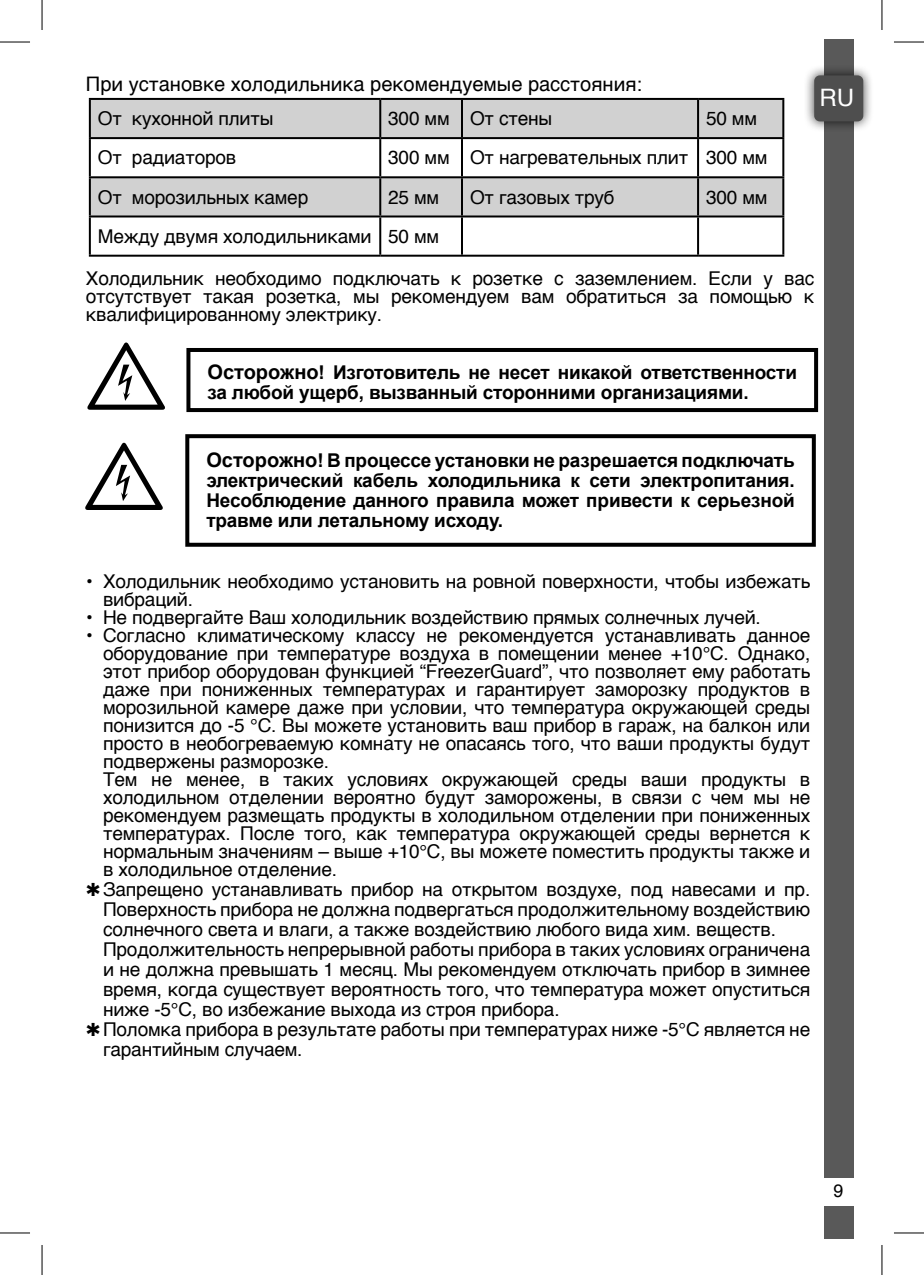
<style>
.page{position:relative;width:924px;height:1275px;background:#fff}
.page>*{position:absolute;margin:0;border:0;box-sizing:border-box;transform-origin:0 0}
.semboller{font:84px "ZIWARNUN";color:#000}
.t1{font:24px "Helvetica";color:#fff}
.Unite_Baslik__14pt-B{font:20px "Helvetica";color:#000}
.t2{font:19px/18px "Helvetica";letter-spacing:-.01em;color:#000;text-align:justify}
.Unite_Baslik__14pt-B-2{font:700 19px/20px "Arial";letter-spacing:-.01em;color:#000}
.t3{font:18px "Helvetica";color:#000}
.s1{font-size:20px}
</style>
<div class="page">
<div style="left:823px;top:39px;width:30px;height:1138px;background:#595959"></div>
<div style="left:823px;top:1205px;width:30px;height:33px;background:#595959"></div>
<div style="left:802px;top:64px;width:72px;height:68px;background:#000;opacity:.75"></div>
<div style="left:813px;top:75px;width:49px;height:46px;background:#4e4e4e;border-radius:6px"></div>
<div style="left:91px;top:100px;width:691px;height:37px;background:#d1d1d1"></div>
<svg style="left:91px;top:178px;width:691px;height:77px"></svg>
<hr style="left:89px;top:98px;width:291px;height:2px;background:#000">
<hr style="left:89px;top:100px;width:2px;height:37px;background:#000">
<hr style="left:380px;top:98px;width:82px;height:2px;background:#000">
<hr style="left:379px;top:100px;width:2px;height:37px;background:#000">
<hr style="left:462px;top:98px;width:235px;height:2px;background:#000">
<hr style="left:461px;top:100px;width:2px;height:37px;background:#000">
<hr style="left:697px;top:98px;width:87px;height:2px;background:#000">
<hr style="left:696px;top:100px;width:2px;height:37px;background:#000">
<hr style="left:782px;top:100px;width:2px;height:37px;background:#000">
<hr style="left:89px;top:137px;width:291px;height:2px;background:#000">
<hr style="left:89px;top:139px;width:2px;height:37px;background:#000">
<hr style="left:380px;top:137px;width:82px;height:2px;background:#000">
<hr style="left:379px;top:139px;width:2px;height:37px;background:#000">
<hr style="left:462px;top:137px;width:235px;height:2px;background:#000">
<hr style="left:461px;top:139px;width:2px;height:37px;background:#000">
<hr style="left:697px;top:137px;width:87px;height:2px;background:#000">
<hr style="left:696px;top:139px;width:2px;height:37px;background:#000">
<hr style="left:782px;top:139px;width:2px;height:37px;background:#000">
<hr style="left:89px;top:176px;width:291px;height:2px;background:#000">
<hr style="left:89px;top:178px;width:2px;height:37px;background:#000">
<hr style="left:380px;top:176px;width:82px;height:2px;background:#000">
<hr style="left:379px;top:178px;width:2px;height:37px;background:#000">
<hr style="left:462px;top:176px;width:235px;height:2px;background:#000">
<hr style="left:461px;top:178px;width:2px;height:37px;background:#000">
<hr style="left:697px;top:176px;width:87px;height:2px;background:#000">
<hr style="left:696px;top:178px;width:2px;height:37px;background:#000">
<hr style="left:782px;top:178px;width:2px;height:37px;background:#000">
<hr style="left:89px;top:215px;width:291px;height:2px;background:#000">
<hr style="left:89px;top:217px;width:2px;height:38px;background:#000">
<hr style="left:380px;top:215px;width:82px;height:2px;background:#000">
<hr style="left:379px;top:217px;width:2px;height:38px;background:#000">
<hr style="left:462px;top:215px;width:235px;height:2px;background:#000">
<hr style="left:461px;top:217px;width:2px;height:38px;background:#000">
<hr style="left:697px;top:215px;width:87px;height:2px;background:#000">
<hr style="left:696px;top:217px;width:2px;height:38px;background:#000">
<hr style="left:782px;top:217px;width:2px;height:38px;background:#000">
<hr style="left:89px;top:255px;width:291px;height:2px;background:#000">
<hr style="left:380px;top:255px;width:82px;height:2px;background:#000">
<hr style="left:462px;top:255px;width:235px;height:2px;background:#000">
<hr style="left:697px;top:255px;width:87px;height:2px;background:#000">
<div style="left:186px;top:348px;width:631px;height:64px;border:4px solid #000"></div>
<div style="left:185px;top:434px;width:630px;height:113px;border:4px solid #000"></div>
<hr style="left:0;top:42px;width:30px;height:1px;background:#000">
<hr style="left:893px;top:42px;width:30px;height:1px;background:#000">
<hr style="left:0;top:1232px;width:30px;height:1px;background:#000">
<hr style="left:893px;top:1232px;width:30px;height:1px;background:#000">
<hr style="left:42px;top:0;width:1px;height:30px;background:#000">
<hr style="left:42px;top:1245px;width:1px;height:30px;background:#000">
<hr style="left:881px;top:0;width:1px;height:30px;background:#000">
<hr style="left:881px;top:1245px;width:1px;height:30px;background:#000">
<p class="Unite_Baslik__14pt-B" style="left:86px;top:69px;width:557px">При установке холодильника рекомендуемые расстояния:</p>
<p class="t2" style="left:98px;top:110px;width:177px">От кухонной плиты</p>
<p class="t2" style="left:388px;top:110px;width:63px">300 мм</p>
<p class="t2" style="left:470px;top:110px;width:84px">От стены</p>
<p class="t2" style="left:705px;top:110px;width:52px">50 мм</p>
<p class="t2" style="left:98px;top:149px;width:140px">От радиаторов</p>
<p class="t2" style="left:388px;top:149px;width:63px">300 мм</p>
<p class="t2" style="left:470px;top:149px;width:220px">От нагревательных плит</p>
<p class="t2" style="left:705px;top:149px;width:63px">300 мм</p>
<p class="t2" style="left:98px;top:188px;width:212px">От морозильных камер</p>
<p class="t2" style="left:388px;top:188px;width:52px">25 мм</p>
<p class="t2" style="left:470px;top:188px;width:146px">От газовых труб</p>
<p class="t2" style="left:705px;top:188px;width:63px">300 мм</p>
<p class="t2" style="left:98px;top:228px;width:275px">Между двумя холодильниками</p>
<p class="t2" style="left:388px;top:228px;width:52px">50 мм</p>
<p class="t1" style="left:819px;top:79px;width:36px">RU</p>
<p class="t2" style="left:86px;top:270px;width:729px">Холодильник необходимо подключать к розетке с заземлением. Если у вас отсутствует такая розетка, мы рекомендуем вам обратиться за помощью к квалифицированному электрику.</p>
<p class="semboller" style="left:87px;top:331px;width:83px">B</p>
<p class="semboller" style="left:85px;top:432px;width:83px">B</p>
<p class="Unite_Baslik__14pt-B-2" style="left:207px;top:362px;width:591px"><span class="s1">Осторожно</span>! Изготовитель не несет никакой ответственности за любой ущерб, вызванный сторонними организациями.</p>
<p class="Unite_Baslik__14pt-B-2" style="left:206px;top:451px;width:589px;text-align:justify"><span class="s1">Осторожно</span>! В процессе установки не разрешается подключать электрический кабель холодильника к сети электропитания.<br>Несоблюдение данного правила может привести к серьезной травме или летальному исходу.</p>
<p class="t2" style="left:103px;top:573px;width:708px;text-indent:-17px">• Холодильник необходимо установить на ровной поверхности, чтобы избежать вибраций.</p>
<p class="t2" style="left:86px;top:609px;width:676px">• Не подвергайте Ваш холодильник воздействию прямых солнечных лучей.</p>
<p class="t2" style="left:103px;top:627px;width:708px;text-indent:-17px">• Согласно климатическому классу не рекомендуется устанавливать данное оборудование при температуре воздуха в помещении менее +10°С. Однако, этот прибор оборудован функцией “FreezerGuard”, что позволяет ему работать даже при пониженных температурах и гарантирует заморозку продуктов в морозильной камере даже при условии, что температура окружающей среды понизится до -5 °C. Вы можете установить ваш прибор в гараж, на балкон или просто в необогреваемую комнату не опасаясь того, что ваши продукты будут подвержены разморозке.</p>
<p class="t2" style="left:103px;top:771px;width:708px">Тем не менее, в таких условиях окружающей среды ваши продукты в холодильном отделении вероятно будут заморожены, в связи с чем мы не рекомендуем размещать продукты в холодильном отделении при пониженных температурах. После того, как температура окружающей среды вернется к нормальным значениям – выше +10°С, вы можете поместить продукты также и в холодильное отделение.</p>
<p class="t2" style="left:103px;top:880px;width:708px;line-height:20px;text-indent:-17px">✱ Запрещено устанавливать прибор на открытом воздухе, под навесами и пр.<br>Поверхность прибора не должна подвергаться продолжительному воздействию солнечного света и влаги, а также воздействию любого вида хим. веществ.</p>
<p class="t2" style="left:103px;top:940px;width:708px;line-height:20px">Продолжительность непрерывной работы прибора в таких условиях ограничена и не должна превышать 1 месяц. Мы рекомендуем отключать прибор в зимнее время, когда существует вероятность того, что температура может опуститься ниже -5°С, во избежание выхода из строя прибора.</p>
<p class="t2" style="left:103px;top:1020px;width:708px;line-height:20px;text-indent:-17px">✱ Поломка прибора в результате работы при температурах ниже -5°С является не гарантийным случаем.</p>
<p class="t3" style="left:833px;top:1177px;width:12px">9</p>
</div>
